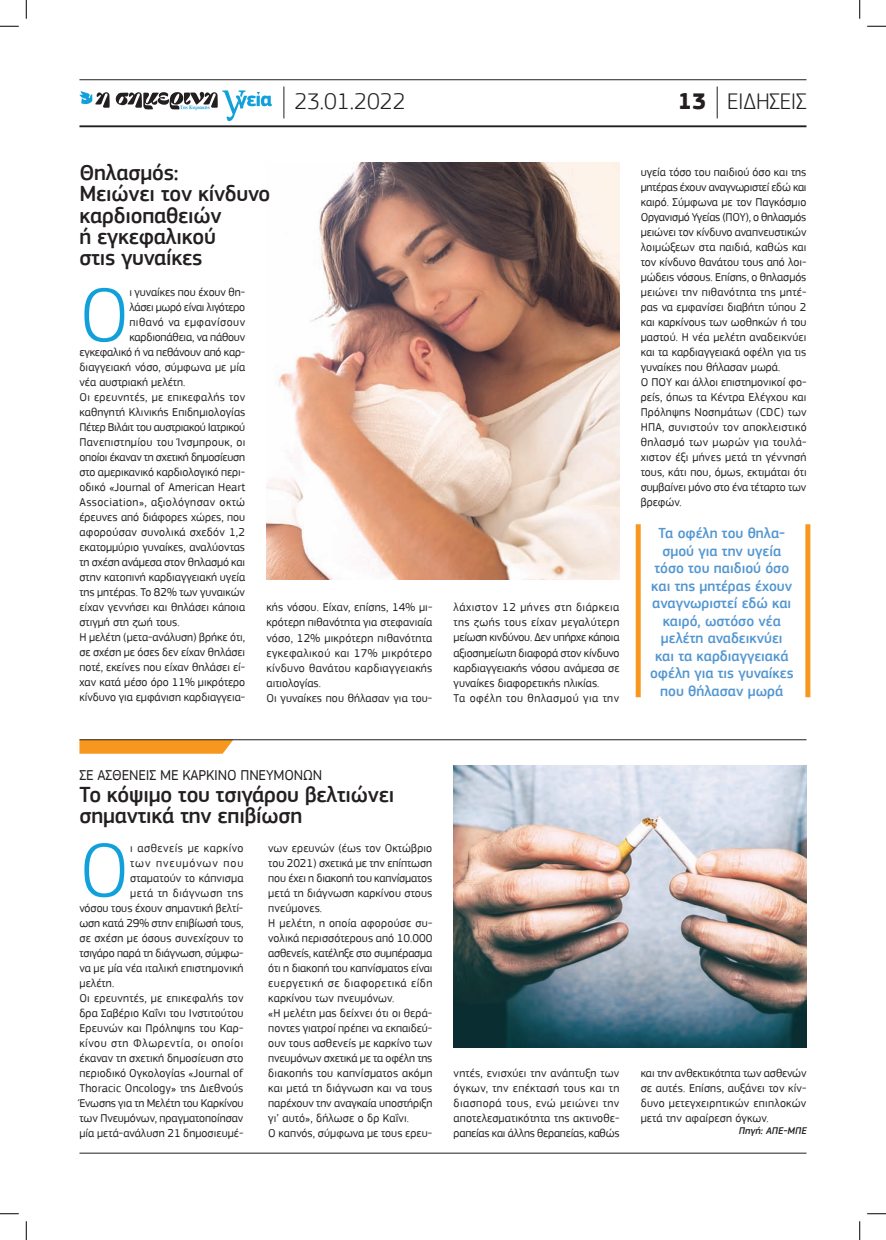
<style>
.page{position:relative;width:886px;height:1240px;background:#fff}
.page>*{position:absolute;margin:0;border:0;box-sizing:border-box;transform-origin:0 0}
.t1{font:300 79.75px "PF Square Sans Pro";color:#12a0db}
.t2{font:300 23.75px "PF Square Sans Pro";letter-spacing:-.01em;color:#231f20}
.t3{font:500 22.5px/21.2px "PF Square Sans Pro";letter-spacing:-.01em;color:#231f20}
.t4{font:500 15px/17.5px "PF Square Sans Pro";color:#5296d1;text-align:center}
.t5{font:15px "PF Square Sans Pro";letter-spacing:-.01em;color:#231f20}
.t6{font:11.88px/15px "PF Square Sans Pro";color:#231f20}
.t7{font:11.88px "PF Square Sans Pro";letter-spacing:.025em;color:#231f20}
.t8{font:11.88px "PF Square Sans Pro";letter-spacing:-.025em;color:#231f20}
.t9{font:11.88px "PF Square Sans Pro";letter-spacing:.02em;color:#231f20}
.t10{font:11.88px "PF Square Sans Pro";letter-spacing:.035em;color:#231f20}
.t11{font:11.88px "PF Square Sans Pro";letter-spacing:.045em;color:#231f20}
.t12{font:11.88px "PF Square Sans Pro";letter-spacing:-.02em;color:#231f20}
.t13{font:11.88px "PF Square Sans Pro";letter-spacing:.04em;color:#231f20}
.t14{font:11.88px "PF Square Sans Pro";letter-spacing:.08em;color:#231f20}
.t15{font:italic 500 10px "PF Square Sans Pro";color:#231f20}
.t16{font:700 5px "PF Document";color:#12a0db}
.s1{font-weight:700}
</style>
<div class="page">
<hr style="left:79px;top:1152px;width:727px;height:1px;background:#231f20">
<hr style="left:79px;top:79px;width:727px;height:1px;background:#231f20">
<hr style="left:79px;top:125px;width:727px;height:2px;background:#231f20">
<svg style="left:79px;top:90px;width:192px;height:31px"></svg>
<hr style="left:283px;top:86px;width:1px;height:32px;background:#231f20">
<hr style="left:716px;top:86px;width:1px;height:32px;background:#231f20">
<div style="left:635px;top:524px;width:5px;height:173px;background:#f7971d"></div>
<div style="left:805px;top:524px;width:5px;height:173px;background:#f7971d"></div>
<img style="left:266px;top:163px;width:353px;height:416px">
<svg style="left:79px;top:740px;width:154px;height:13px;background:#f29824"></svg>
<hr style="left:79px;top:739px;width:727px;height:1px;background:#231f20">
<img style="left:453px;top:765px;width:353px;height:282px">
<svg style="left:0;top:25px;width:19px;height:2px"></svg>
<svg style="left:867px;top:25px;width:18px;height:2px"></svg>
<svg style="left:0;top:1213px;width:19px;height:1px"></svg>
<svg style="left:867px;top:1213px;width:18px;height:1px"></svg>
<svg style="left:25px;top:0;width:2px;height:19px"></svg>
<svg style="left:25px;top:1221px;width:2px;height:19px"></svg>
<svg style="left:859px;top:0;width:1px;height:19px"></svg>
<svg style="left:859px;top:1221px;width:1px;height:19px"></svg>
<p class="t16" style="left:180px;top:104px;width:31px">Της Κυριακής</p>
<p class="t2" style="left:294px;top:87px;width:113px">23.01.2022</p>
<p class="t2" style="left:677px;top:87px;width:130px"><span class="s1">13</span> ΕΙΔΗΣΕΙΣ</p>
<p class="t3" style="left:79px;top:162px;width:192px">Θηλασμός:<br>Μειώνει τον κίνδυνο καρδιοπαθειών<br>ή εγκεφαλικού<br>στις γυναίκες</p>
<p class="t1" style="left:79px;top:268px;width:51px">Ο</p>
<p class="t6" style="left:129px;top:285px;width:117px">ι γυναίκες που έχουν θη-</p>
<p class="t8" style="left:129px;top:300px;width:117px">λάσει μωρό είναι λιγότερο</p>
<p class="t10" style="left:129px;top:315px;width:117px">πιθανό να εμφανίσουν</p>
<p class="t6" style="left:129px;top:330px;width:117px">καρδιοπάθεια, να πάθουν</p>
<p class="t6" style="left:79px;top:345px;width:167px">εγκεφαλικό ή να πεθάνουν από καρ-</p>
<p class="t6" style="left:79px;top:360px;width:167px">διαγγειακή νόσο, σύμφωνα με μία</p>
<p class="t6" style="left:79px;top:375px;width:107px">νέα αυστριακή μελέτη.</p>
<p class="t7" style="left:79px;top:390px;width:167px">Οι ερευνητές, με επικεφαλής τον</p>
<p class="t6" style="left:79px;top:405px;width:167px">καθηγητή Κλινικής Επιδημιολογίας</p>
<p class="t8" style="left:79px;top:420px;width:167px">Πέτερ Βιλάιτ του αυστριακού Ιατρικού</p>
<p class="t7" style="left:79px;top:435px;width:167px">Πανεπιστημίου του Ίνσμπρουκ, οι</p>
<p class="t12" style="left:79px;top:450px;width:167px">οποίοι έκαναν τη σχετική δημοσίευση</p>
<p class="t6" style="left:79px;top:465px;width:167px">στο αμερικανικό καρδιολογικό περι-</p>
<p class="t6" style="left:79px;top:480px;width:167px">οδικό «Journal of American Heart</p>
<p class="t10" style="left:79px;top:495px;width:167px">Association», αξιολόγησαν οκτώ</p>
<p class="t6" style="left:79px;top:510px;width:167px">έρευνες από διάφορες χώρες, που</p>
<p class="t9" style="left:79px;top:525px;width:167px">αφορούσαν συνολικά σχεδόν 1,2</p>
<p class="t6" style="left:79px;top:540px;width:167px">εκατομμύριo γυναίκες, αναλύοντας</p>
<p class="t6" style="left:79px;top:555px;width:167px">τη σχέση ανάμεσα στον θηλασμό και</p>
<p class="t6" style="left:79px;top:570px;width:167px">στην κατοπινή καρδιαγγειακή υγεία</p>
<p class="t6" style="left:79px;top:585px;width:167px">της μητέρας. Το 82% των γυναικών</p>
<p class="t6" style="left:79px;top:600px;width:167px">είχαν γεννήσει και θηλάσει κάποια</p>
<p class="t6" style="left:79px;top:615px;width:102px">στιγμή στη ζωή τους.</p>
<p class="t6" style="left:79px;top:630px;width:167px">Η μελέτη (μετα-ανάλυση) βρήκε ότι,</p>
<p class="t6" style="left:79px;top:645px;width:167px">σε σχέση με όσες δεν είχαν θηλάσει</p>
<p class="t6" style="left:79px;top:660px;width:167px">ποτέ, εκείνες που είχαν θηλάσει εί-</p>
<p class="t6" style="left:79px;top:675px;width:167px">χαν κατά μέσο όρο 11% μικρότερο</p>
<p class="t6" style="left:79px;top:690px;width:167px">κίνδυνο για εμφάνιση καρδιαγγεια-</p>
<p class="t6" style="left:266px;top:600px;width:167px">κής νόσου. Είχαν, επίσης, 14% μι&shy;κρότερη πιθανότητα για στεφανιαία νόσο, 12% μικρότερη πιθανότητα εγκεφαλικού και 17% μικρότερο κίνδυνο θανάτου καρδιαγγειακής αιτιολογίας.<br>Οι γυναίκες που θήλασαν για του-</p>
<p class="t6" style="left:453px;top:600px;width:167px">λάχιστον 12 μήνες στη διάρκεια της ζωής τους είχαν μεγαλύτερη μείωση κινδύνου. Δεν υπήρχε κάποια αξιοσημείωτη διαφορά στον κίνδυνο καρδιαγγειακής νόσου ανάμεσα σε γυναίκες διαφορετικής ηλικίας.<br>Τα οφέλη του θηλασμού για την</p>
<p class="t6" style="left:640px;top:165px;width:167px">υγεία τόσο του παιδιού όσο και της μητέρας έχουν αναγνωριστεί εδώ και καιρό. Σύμφωνα με τον Παγκόσμιο<br>Οργανισμό Υγείας (ΠΟΥ), ο θηλασμός μειώνει τον κίνδυνο αναπνευστικών λοιμώξεων στα παιδιά, καθώς και τον κίνδυνο θανάτου τους από λοι&shy;μώδεις νόσους. Επίσης, ο θηλασμός μειώνει την πιθανότητα της μητέ&shy;ρας να εμφανίσει διαβήτη τύπου 2 και καρκίνους των ωοθηκών ή του μαστού. Η νέα μελέτη αναδεικνύει και τα καρδιαγγειακά οφέλη για τις γυναίκες που θήλασαν μωρά.<br>Ο ΠΟΥ και άλλοι επιστημονικοί φο&shy;ρείς, όπως τα Κέντρα Ελέγχου και<br>Πρόληψης Νοσημάτων (CDC) των<br>ΗΠΑ, συνιστούν τον αποκλειστικό θηλασμό των μωρών για τουλά&shy;χιστον έξι μήνες μετά τη γέννησή τους, κάτι που, όμως, εκτιμάται ότι συμβαίνει μόνο στο ένα τέταρτο των βρεφών.</p>
<p class="t4" style="left:649px;top:525px;width:145px">Τα οφέλη του θηλα&shy;σμού για την υγεία τόσο του παιδιού όσο και της μητέρας έχουν αναγνωριστεί εδώ και καιρό, ωστόσο νέα μελέτη αναδεικνύει και τα καρδιαγγειακά οφέλη για τις γυναίκες που θήλασαν μωρά</p>
<p class="t5" style="left:79px;top:766px;width:244px">ΣΕ ΑΣΘΕΝΕΙΣ ΜΕ ΚΑΡΚΙΝΟ ΠΝΕΥΜΟΝΩΝ</p>
<p class="t3" style="left:79px;top:784px;width:316px">Το κόψιμο του τσιγάρου βελτιώνει σημαντικά την επιβίωση</p>
<p class="t1" style="left:79px;top:823px;width:51px">Ο</p>
<p class="t11" style="left:130px;top:840px;width:115px">ι ασθενείς με καρκίνο</p>
<p class="t14" style="left:130px;top:855px;width:115px">των πνευμόνων που</p>
<p class="t6" style="left:130px;top:870px;width:115px">σταματούν το κάπνισμα</p>
<p class="t13" style="left:130px;top:885px;width:115px">μετά τη διάγνωση της</p>
<p class="t6" style="left:79px;top:900px;width:165px">νόσου τους έχουν σημαντική βελτί-</p>
<p class="t6" style="left:79px;top:915px;width:165px">ωση κατά 29% στην επιβίωσή τους,</p>
<p class="t6" style="left:79px;top:930px;width:165px">σε σχέση με όσους συνεχίζουν το</p>
<p class="t6" style="left:79px;top:945px;width:165px">τσιγάρο παρά τη διάγνωση, σύμφω-</p>
<p class="t6" style="left:79px;top:960px;width:165px">να με μία νέα ιταλική επιστημονική</p>
<p class="t6" style="left:79px;top:975px;width:36px">μελέτη.</p>
<p class="t9" style="left:79px;top:990px;width:165px">Οι ερευνητές, με επικεφαλής τον</p>
<p class="t6" style="left:79px;top:1005px;width:165px">δρα Σαβέριο Καΐνι του Ινστιτούτου</p>
<p class="t6" style="left:79px;top:1020px;width:165px">Ερευνών και Πρόληψης του Καρ-</p>
<p class="t11" style="left:79px;top:1035px;width:165px">κίνου στη Φλωρεντία, οι οποίοι</p>
<p class="t6" style="left:79px;top:1050px;width:165px">έκαναν τη σχετική δημοσίευση στο</p>
<p class="t6" style="left:79px;top:1065px;width:165px">περιοδικό Ογκολογίας «Journal of</p>
<p class="t6" style="left:79px;top:1080px;width:165px">Thoracic Oncology» της Διεθνούς</p>
<p class="t6" style="left:79px;top:1095px;width:165px">Ένωσης για τη Μελέτη του Καρκίνου</p>
<p class="t6" style="left:79px;top:1110px;width:165px">των Πνευμόνων, πραγματοποίησαν</p>
<p class="t6" style="left:79px;top:1125px;width:165px">μία μετά-ανάλυση 21 δημοσιευμέ-</p>
<p class="t6" style="left:268px;top:840px;width:166px">νων ερευνών (έως τον Οκτώβριο του 2021) σχετικά με την επίπτωση που έχει η διακοπή του καπνίσματος μετά τη διάγνωση καρκίνου στους πνεύμονες.<br>Η μελέτη, η οποία αφορούσε συ&shy;νολικά περισσότερους από 10.000 ασθενείς, κατέληξε στο συμπέρασμα ότι η διακοπή του καπνίσματος είναι ευεργετική σε διαφορετικά είδη καρκίνου των πνευμόνων.<br>«Η μελέτη μας δείχνει ότι οι θερά&shy;ποντες γιατροί πρέπει να εκπαιδεύ&shy;ουν τους ασθενείς με καρκίνο των πνευμόνων σχετικά με τα οφέλη της διακοπής του καπνίσματος ακόμη και μετά τη διάγνωση και να τους παρέχουν την αναγκαία υποστήριξη γι’ αυτό», δήλωσε ο δρ Καΐνι.<br>Ο καπνός, σύμφωνα με τους ερευ-</p>
<p class="t6" style="left:453px;top:1065px;width:167px;text-align:justify">νητές, ενισχύει την ανάπτυξη των όγκων, την επέκτασή τους και τη διασπορά τους, ενώ μειώνει την αποτελεσματικότητα της ακτινοθε&shy;ραπείας και άλλης θεραπείας, καθώς</p>
<p class="t6" style="left:640px;top:1065px;width:167px;text-align:justify">και την ανθεκτικότητα των ασθενών σε αυτές. Επίσης, αυξάνει τον κίν&shy;δυνο μετεγχειρητικών επιπλοκών μετά την αφαίρεση όγκων.</p>
<p class="t15" style="left:738px;top:1125px;width:72px">Πηγή: ΑΠΕ-ΜΠΕ</p>
</div>
